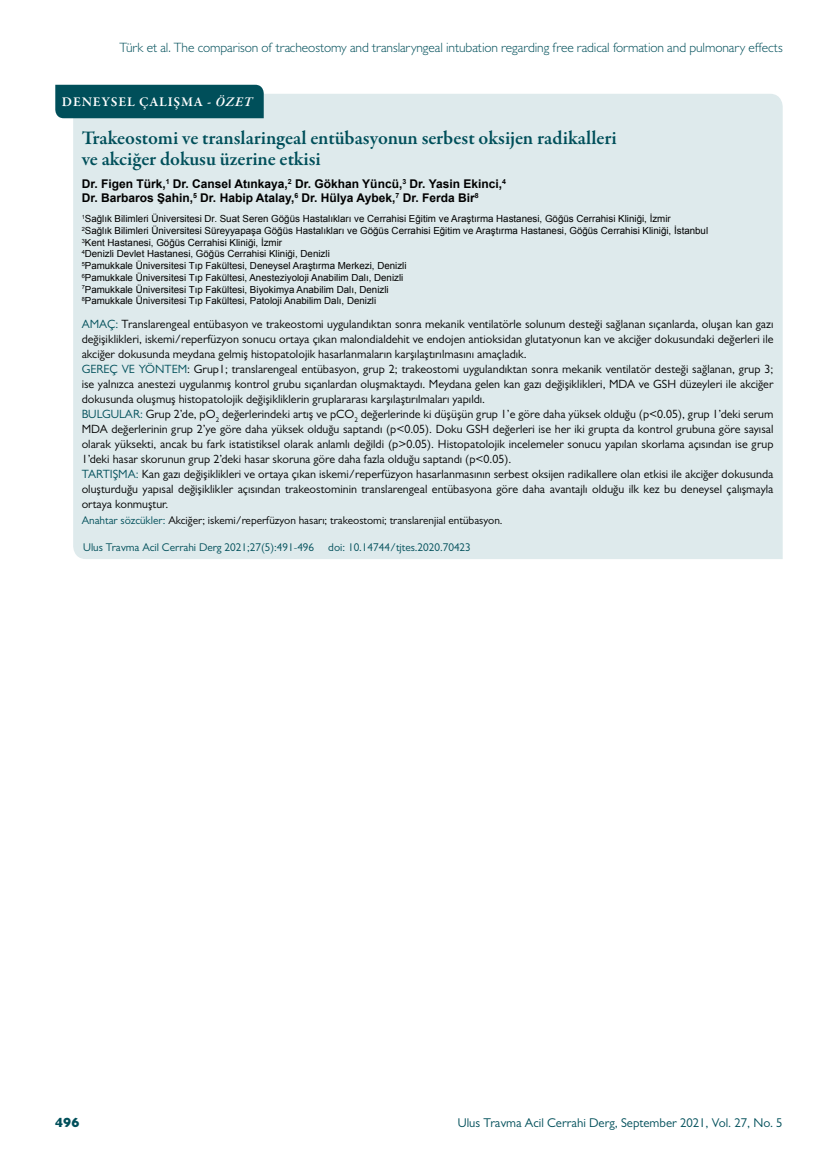
<style>
.page{position:relative;width:838px;height:1170px;background:#fff}
.page>*{position:absolute;margin:0;border:0;box-sizing:border-box;transform-origin:0 0}
.t1{font:600 19.5px/21px "Garamond Premr Pro";color:#004f5a}
.t2{font:300 13.5px "Gill Sans MT Pro";letter-spacing:-.005em;color:#004f5a}
.t3{font:600 13.5px "Garamond Premr Pro";letter-spacing:.055em;color:#fff}
.t4{font:800 13.5px "Gill Sans MT Pro";color:#004f5a}
.t5{font:12.75px "Gill Sans MT Pro";color:#004f5a}
.t6{font:12px/15px "Gill Sans MT Pro";color:#000}
.t7{font:700 12px/14.4px "Arial";color:#000}
.t8{font:11.25px "Gill Sans MT Pro";color:#000}
.t9{font:11.25px "Gill Sans MT Pro";color:#004f5a}
.t10{font:9.75px/11.7px "Arial";color:#000}
.s1{font-style:italic}
.s2{color:#004f5a}
</style>
<div class="page">
<div style="left:73px;top:94px;width:709px;height:465px;background:#deeaec"></div>
<div style="left:55px;top:85px;width:209px;height:33px;background:#004f5a"></div>
<p class="t2" style="left:119px;top:39px;width:664px">Türk et al. The comparison of tracheostomy and translaryngeal intubation regarding free radical formation and pulmonary effects</p>
<p class="t3" style="left:62px;top:94px;width:192px">DENEYSEL ÇALIŞMA - <span class="s1">ÖZET</span></p>
<h1 class="t1" style="left:82px;top:127px;width:536px">Trakeostomi ve translaringeal entübasyonun serbest oksijen radikalleri ve akciğer dokusu üzerine etkisi</h1>
<p class="t7" style="left:82px;top:177px;width:426px">Dr. Figen Türk,<sup>1</sup> Dr. Cansel Atınkaya,<sup>2</sup> Dr. Gökhan Yüncü,<sup>3</sup> Dr. Yasin Ekinci,<sup>4<br></sup>Dr. Barbaros Şahin,<sup>5</sup> Dr. Habip Atalay,<sup>6</sup> Dr. Hülya Aybek,<sup>7</sup> Dr. Ferda Bir<sup>8</sup></p>
<p class="t10" style="left:82px;top:213px;width:628px"><sup>1</sup>Sağlık Bilimleri Üniversitesi Dr. Suat Seren Göğüs Hastalıkları ve Cerrahisi Eğitim ve Araştırma Hastanesi, Göğüs Cerrahisi Kliniği, İzmir<br><sup>2</sup>Sağlık Bilimleri Üniversitesi Süreyyapaşa Göğüs Hastalıkları ve Göğüs Cerrahisi Eğitim ve Araştırma Hastanesi, Göğüs Cerrahisi Kliniği, İstanbul <sup>3</sup>Kent Hastanesi, Göğüs Cerrahisi Kliniği, İzmir<br><sup>4</sup>Denizli Devlet Hastanesi, Göğüs Cerrahisi Kliniği, Denizli<br><sup>5</sup>Pamukkale Üniversitesi Tıp Fakültesi, Deneysel Araştırma Merkezi, Denizli<br><sup>6</sup>Pamukkale Üniversitesi Tıp Fakültesi, Anesteziyoloji Anabilim Dalı, Denizli<br><sup>7</sup>Pamukkale Üniversitesi Tıp Fakültesi, Biyokimya Anabilim Dalı, Denizli<br><sup>8</sup>Pamukkale Üniversitesi Tıp Fakültesi, Patoloji Anabilim Dalı, Denizli</p>
<p class="t6" style="left:82px;top:316px;width:693px"><span class="s2">AMAÇ:</span> Translarengeal entübasyon ve trakeostomi uygulandıktan sonra mekanik ventilatörle solunum desteği sağlanan sıçanlarda, oluşan kan gazı değişiklikleri, iskemi/reperfüzyon sonucu ortaya çıkan malondialdehit ve endojen antioksidan glutatyonun kan ve akciğer dokusundaki değerleri ile akciğer dokusunda meydana gelmiş histopatolojik hasarlanmaların karşılaştırılmasını amaçladık.<br><span class="s2">GEREÇ VE YÖNTEM</span>: Grup1; translarengeal entübasyon, grup 2; trakeostomi uygulandıktan sonra mekanik ventilatör desteği sağlanan, grup 3; ise yalnızca anestezi uygulanmış kontrol grubu sıçanlardan oluşmaktaydı. Meydana gelen kan gazı değişiklikleri, MDA ve GSH düzeyleri ile akciğer dokusunda oluşmuş histopatolojik değişikliklerin gruplararası karşılaştırılmaları yapıldı.<br><span class="s2">BULGULAR:</span> Grup 2’de, pO<sub>2</sub> değerlerindeki artış ve pCO<sub>2</sub> değerlerinde ki düşüşün grup 1’e göre daha yüksek olduğu (p&lt;0.05), grup 1’deki serum MDA değerlerinin grup 2’ye göre daha yüksek olduğu saptandı (p&lt;0.05). Doku GSH değerleri ise her iki grupta da kontrol grubuna göre sayısal olarak yüksekti, ancak bu fark istatistiksel olarak anlamlı değildi (p&gt;0.05). Histopatolojik incelemeler sonucu yapılan skorlama açısından ise grup 1’deki hasar skorunun grup 2’deki hasar skoruna göre daha fazla olduğu saptandı (p&lt;0.05).<br><span class="s2">TARTIŞMA:</span> Kan gazı değişiklikleri ve ortaya çıkan iskemi/reperfüzyon hasarlanmasının serbest oksijen radikallere olan etkisi ile akciğer dokusunda oluşturduğu yapısal değişiklikler açısından trakeostominin translarengeal entübasyona göre daha avantajlı olduğu ilk kez bu deneysel çalışmayla ortaya konmuştur.</p>
<p class="t8" style="left:82px;top:513px;width:422px"><span class="s2">Anahtar sözcükler:</span> Akciğer; iskemi/reperfüzyon hasarı; trakeostomi; translarenjial entübasyon.</p>
<p class="t9" style="left:83px;top:540px;width:389px">Ulus Travma Acil Cerrahi Derg 2021;27(5):491-496 doi: 10.14744/tjtes.2020.70423</p>
<p class="t4" style="left:55px;top:1114px;width:26px">496</p>
<p class="t5" style="left:458px;top:1115px;width:326px">Ulus Travma Acil Cerrahi Derg, September 2021, Vol. 27, No. 5</p>
</div>
